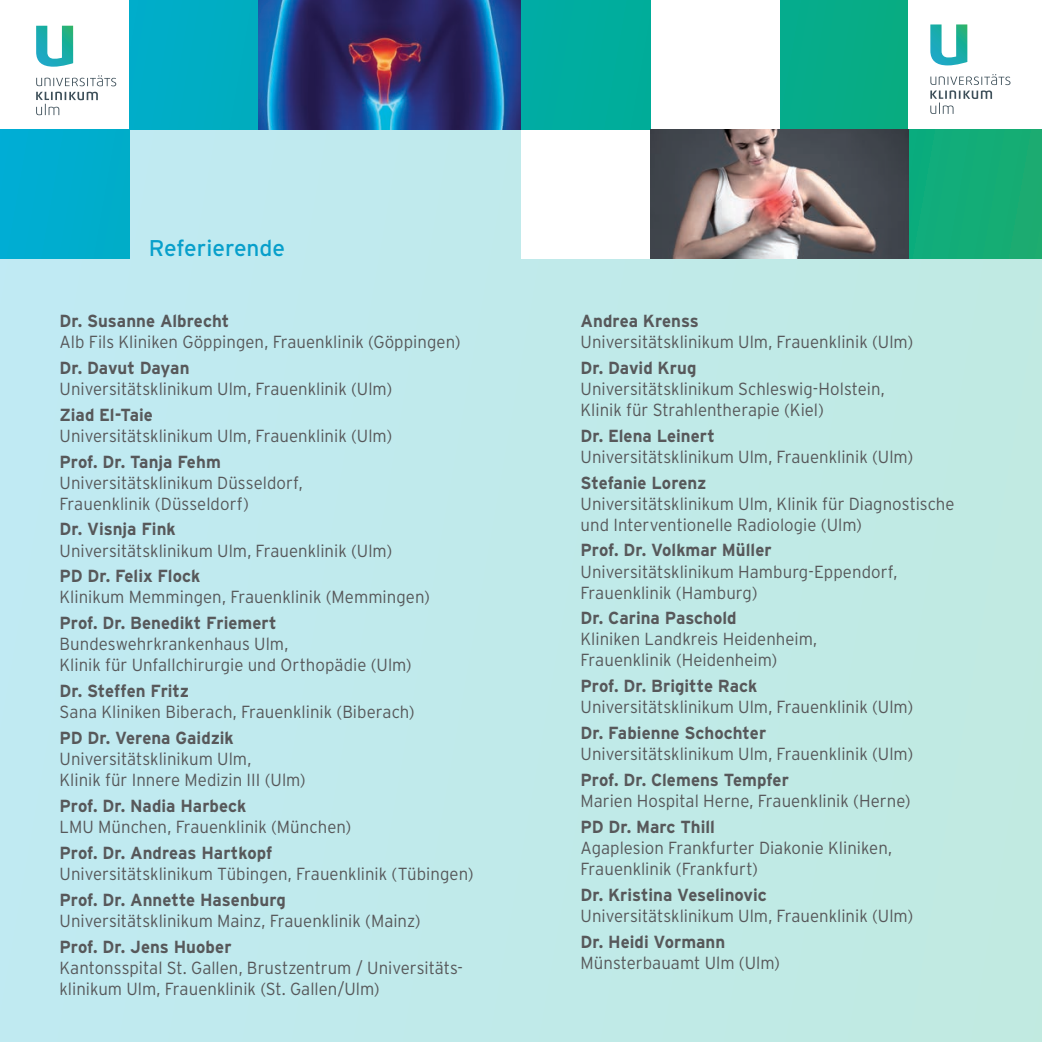
<style>
.page{position:relative;width:1042px;height:1042px;background:#c0eaea}
.page>*{position:absolute;margin:0;border:0;box-sizing:border-box;transform-origin:0 0}
.t1{font:22.75px "Interstate";color:#079fcb}
.t2{font:300 17.5px/21px "Interstate";color:#57585a;scale:.96 1}
.t3{font:700 17.5px "Interstate";color:#57585a;scale:.96 1}
</style>
<div class="page">
<div style="left:0;top:0;width:129px;height:129px;background:#fff"></div>
<div style="left:521px;top:129px;width:129px;height:129px;background:#fff"></div>
<svg style="left:36px;top:75px;width:80px;height:11px"></svg>
<svg style="left:36px;top:92px;width:62px;height:23px"></svg>
<svg style="left:36px;top:26px;width:37px;height:41px"></svg>
<div style="left:129px;top:0;width:129px;height:129px;background:#00adc4"></div>
<div style="left:0;top:129px;width:129px;height:129px;background:#00adcf"></div>
<div style="left:779px;top:0;width:129px;height:129px;background:#07ac87"></div>
<div style="left:650px;top:0;width:129px;height:129px;background:#fff"></div>
<div style="left:908px;top:0;width:134px;height:129px;background:#fff"></div>
<svg style="left:930px;top:74px;width:80px;height:40px"></svg>
<svg style="left:930px;top:24px;width:37px;height:41px"></svg>
<div style="left:908px;top:129px;width:134px;height:129px;background:#13ac77"></div>
<div style="left:521px;top:0;width:129px;height:129px;background:#00ad9f"></div>
<img style="left:258px;top:0;width:129px;height:129px">
<svg style="left:387px;top:0;width:134px;height:129px;background:#293c7a"></svg>
<img style="left:779px;top:129px;width:129px;height:129px">
<svg style="left:650px;top:129px;width:129px;height:129px;background:#857675"></svg>
<h1 class="t1" style="left:149px;top:234px;width:138px">Referierende</h1>
<p class="t3" style="left:60px;top:310px;width:178px">Dr. Susanne Albrecht</p>
<p class="t2" style="left:60px;top:331px;width:419px">Alb Fils Kliniken Göppingen, Frauenklinik (Göppingen)</p>
<p class="t3" style="left:60px;top:357px;width:137px">Dr. Davut Dayan</p>
<p class="t2" style="left:60px;top:378px;width:348px">Universitätsklinikum Ulm, Frauenklinik (Ulm)</p>
<p class="t3" style="left:60px;top:404px;width:99px">Ziad El-Taie</p>
<p class="t2" style="left:60px;top:425px;width:348px">Universitätsklinikum Ulm, Frauenklinik (Ulm)</p>
<p class="t3" style="left:60px;top:451px;width:169px">Prof. Dr. Tanja Fehm</p>
<p class="t2" style="left:60px;top:472px;width:255px">Universitätsklinikum Düsseldorf,<br>Frauenklinik (Düsseldorf)</p>
<p class="t3" style="left:60px;top:519px;width:123px">Dr. Visnja Fink</p>
<p class="t2" style="left:60px;top:540px;width:348px">Universitätsklinikum Ulm, Frauenklinik (Ulm)</p>
<p class="t3" style="left:60px;top:566px;width:148px">PD Dr. Felix Flock</p>
<p class="t2" style="left:60px;top:587px;width:387px">Klinikum Memmingen, Frauenklinik (Memmingen)</p>
<p class="t3" style="left:60px;top:612px;width:228px">Prof. Dr. Benedikt Friemert</p>
<p class="t2" style="left:60px;top:633px;width:368px">Bundeswehrkrankenhaus Ulm,<br>Klinik für Unfallchirurgie und Orthopädie (Ulm)</p>
<p class="t3" style="left:60px;top:680px;width:136px">Dr. Steffen Fritz</p>
<p class="t2" style="left:60px;top:701px;width:371px">Sana Kliniken Biberach, Frauenklinik (Biberach)</p>
<p class="t3" style="left:60px;top:727px;width:183px">PD Dr. Verena Gaidzik</p>
<p class="t2" style="left:60px;top:748px;width:258px">Universitätsklinikum Ulm,<br>Klinik für Innere Medizin III (Ulm)</p>
<p class="t3" style="left:60px;top:795px;width:196px">Prof. Dr. Nadia Harbeck</p>
<p class="t2" style="left:60px;top:816px;width:305px">LMU München, Frauenklinik (München)</p>
<p class="t3" style="left:60px;top:842px;width:223px">Prof. Dr. Andreas Hartkopf</p>
<p class="t2" style="left:60px;top:863px;width:433px">Universitätsklinikum Tübingen, Frauenklinik (Tübingen)</p>
<p class="t3" style="left:60px;top:889px;width:237px">Prof. Dr. Annette Hasenburg</p>
<p class="t2" style="left:60px;top:910px;width:378px">Universitätsklinikum Mainz, Frauenklinik (Mainz)</p>
<p class="t3" style="left:60px;top:936px;width:181px">Prof. Dr. Jens Huober</p>
<p class="t2" style="left:60px;top:957px;width:422px">Kantonsspital St. Gallen, Brustzentrum / Universitäts&shy;klinikum Ulm, Frauenklinik (St. Gallen/Ulm)</p>
<p class="t3" style="left:580px;top:310px;width:125px">Andrea Krenss</p>
<p class="t2" style="left:580px;top:331px;width:348px">Universitätsklinikum Ulm, Frauenklinik (Ulm)</p>
<p class="t3" style="left:580px;top:357px;width:122px">Dr. David Krug</p>
<p class="t2" style="left:580px;top:378px;width:318px">Universitätsklinikum Schleswig-Holstein,<br>Klinik für Strahlentherapie (Kiel)</p>
<p class="t3" style="left:580px;top:425px;width:141px">Dr. Elena Leinert</p>
<p class="t2" style="left:580px;top:446px;width:348px">Universitätsklinikum Ulm, Frauenklinik (Ulm)</p>
<p class="t3" style="left:580px;top:472px;width:133px">Stefanie Lorenz</p>
<p class="t2" style="left:580px;top:493px;width:391px">Universitätsklinikum Ulm, Klinik für Diagnostische und Interventionelle Radiologie (Ulm)</p>
<p class="t3" style="left:580px;top:540px;width:201px">Prof. Dr. Volkmar Müller</p>
<p class="t2" style="left:580px;top:561px;width:332px">Universitätsklinikum Hamburg-Eppendorf,<br>Frauenklinik (Hamburg)</p>
<p class="t3" style="left:580px;top:608px;width:164px">Dr. Carina Paschold</p>
<p class="t2" style="left:580px;top:629px;width:248px">Kliniken Landkreis Heidenheim,<br>Frauenklinik (Heidenheim)</p>
<p class="t3" style="left:580px;top:675px;width:186px">Prof. Dr. Brigitte Rack</p>
<p class="t2" style="left:580px;top:696px;width:348px">Universitätsklinikum Ulm, Frauenklinik (Ulm)</p>
<p class="t3" style="left:580px;top:722px;width:195px">Dr. Fabienne Schochter</p>
<p class="t2" style="left:580px;top:743px;width:348px">Universitätsklinikum Ulm, Frauenklinik (Ulm)</p>
<p class="t3" style="left:580px;top:769px;width:218px">Prof. Dr. Clemens Tempfer</p>
<p class="t2" style="left:580px;top:790px;width:345px">Marien Hospital Herne, Frauenklinik (Herne)</p>
<p class="t3" style="left:580px;top:816px;width:141px">PD Dr. Marc Thill</p>
<p class="t2" style="left:580px;top:837px;width:326px">Agaplesion Frankfurter Diakonie Kliniken,<br>Frauenklinik (Frankfurt)</p>
<p class="t3" style="left:580px;top:884px;width:196px">Dr. Kristina Veselinovic</p>
<p class="t2" style="left:580px;top:905px;width:348px">Universitätsklinikum Ulm, Frauenklinik (Ulm)</p>
<p class="t3" style="left:580px;top:931px;width:152px">Dr. Heidi Vormann</p>
<p class="t2" style="left:580px;top:952px;width:209px">Münsterbauamt Ulm (Ulm)</p>
</div>
